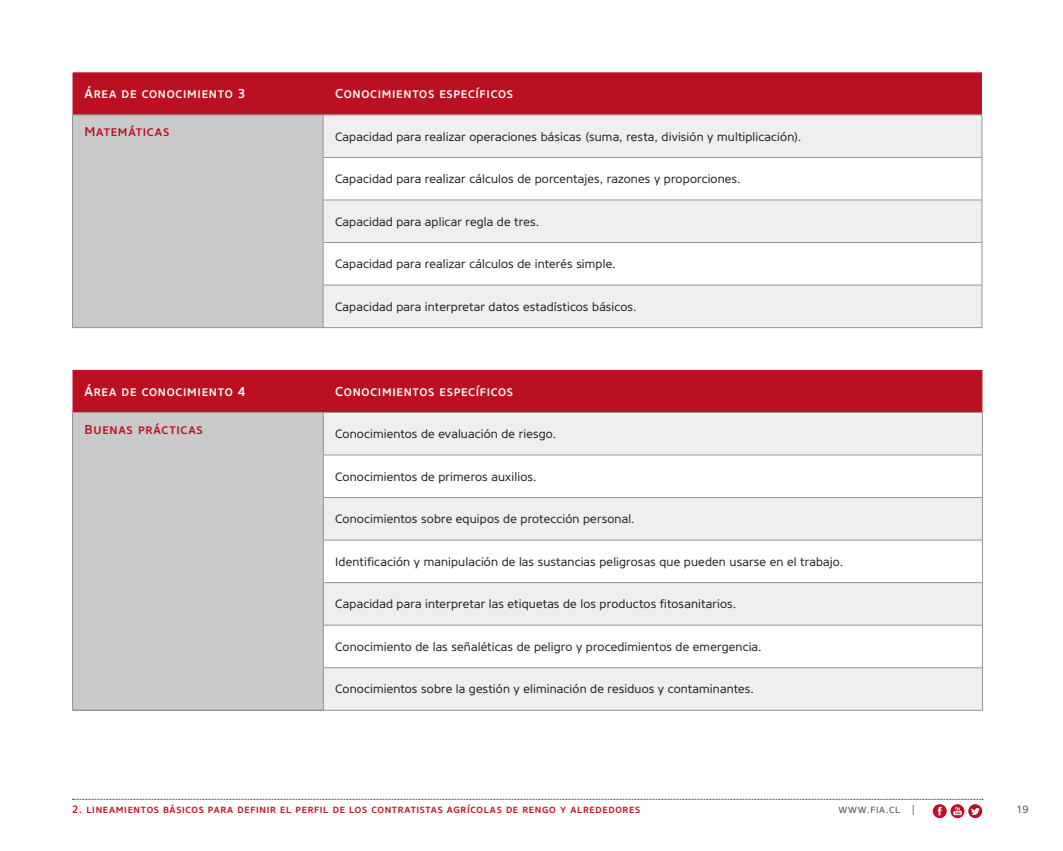
<style>
.page{position:relative;width:1063px;height:851px;background:#fff}
.page>*{position:absolute;margin:0;border:0;box-sizing:border-box;transform-origin:0 0}
.t1{font:500 12.9px "Core Sans NRSC55";letter-spacing:.055em;color:#fff}
.t2{font:500 12.9px "Core Sans NRSC55";letter-spacing:.055em;color:#ba1021}
.t3{font:12px "Core Sans NR45";letter-spacing:.01em;color:#231f20}
.t4{font:500 10.5px "Core Sans NRSC55";letter-spacing:.065em;color:#ba1021}
.t5{font:10.5px "Core Sans NRSC45";letter-spacing:.06em;color:#54555a}
</style>
<div class="page">
<svg style="left:73px;top:798px;width:910px;height:20px"></svg>
<div style="left:73px;top:72px;width:909px;height:43px;background:#ba1021"></div>
<div style="left:73px;top:115px;width:250px;height:212px;background:#cbcacb"></div>
<svg style="left:324px;top:116px;width:658px;height:211px;fill:#f1eeef"></svg>
<hr style="left:323px;top:115px;width:659px;height:1px;background:#939598">
<hr style="left:982px;top:115px;width:1px;height:42px;background:#939598">
<hr style="left:982px;top:200px;width:1px;height:42px;background:#939598">
<hr style="left:982px;top:285px;width:1px;height:42px;background:#939598">
<hr style="left:323px;top:327px;width:659px;height:1px;background:#939598">
<hr style="left:323px;top:242px;width:659px;height:1px;background:#939598">
<hr style="left:982px;top:243px;width:1px;height:42px;background:#939598">
<hr style="left:323px;top:285px;width:659px;height:1px;background:#939598">
<hr style="left:323px;top:157px;width:659px;height:1px;background:#939598">
<hr style="left:982px;top:158px;width:1px;height:42px;background:#939598">
<hr style="left:323px;top:200px;width:659px;height:1px;background:#939598">
<hr style="left:72px;top:115px;width:251px;height:1px;background:#939598">
<hr style="left:72px;top:115px;width:1px;height:42px;background:#939598">
<hr style="left:323px;top:115px;width:1px;height:42px;background:#939598">
<hr style="left:72px;top:157px;width:1px;height:43px;background:#939598">
<hr style="left:323px;top:158px;width:1px;height:42px;background:#939598">
<hr style="left:72px;top:200px;width:1px;height:42px;background:#939598">
<hr style="left:323px;top:200px;width:1px;height:42px;background:#939598">
<hr style="left:72px;top:242px;width:1px;height:43px;background:#939598">
<hr style="left:323px;top:243px;width:1px;height:42px;background:#939598">
<hr style="left:72px;top:285px;width:1px;height:42px;background:#939598">
<hr style="left:323px;top:285px;width:1px;height:42px;background:#939598">
<hr style="left:72px;top:327px;width:251px;height:1px;background:#939598">
<div style="left:73px;top:370px;width:909px;height:42px;background:#ba1021"></div>
<div style="left:73px;top:412px;width:250px;height:298px;background:#cbcacb"></div>
<svg style="left:324px;top:413px;width:658px;height:297px;fill:#f1eeef"></svg>
<hr style="left:323px;top:412px;width:660px;height:1px;background:#939598">
<hr style="left:982px;top:412px;width:1px;height:42px;background:#939598">
<hr style="left:982px;top:497px;width:1px;height:42px;background:#939598">
<hr style="left:982px;top:582px;width:1px;height:43px;background:#939598">
<hr style="left:982px;top:667px;width:1px;height:43px;background:#939598">
<hr style="left:323px;top:710px;width:660px;height:1px;background:#939598">
<hr style="left:323px;top:624px;width:660px;height:1px;background:#939598">
<hr style="left:982px;top:625px;width:1px;height:42px;background:#939598">
<hr style="left:323px;top:667px;width:660px;height:1px;background:#939598">
<hr style="left:323px;top:539px;width:660px;height:1px;background:#939598">
<hr style="left:982px;top:540px;width:1px;height:42px;background:#939598">
<hr style="left:323px;top:582px;width:660px;height:1px;background:#939598">
<hr style="left:323px;top:454px;width:660px;height:1px;background:#939598">
<hr style="left:982px;top:455px;width:1px;height:42px;background:#939598">
<hr style="left:323px;top:497px;width:660px;height:1px;background:#939598">
<hr style="left:72px;top:412px;width:251px;height:1px;background:#939598">
<hr style="left:72px;top:412px;width:1px;height:43px;background:#939598">
<hr style="left:323px;top:412px;width:1px;height:42px;background:#939598">
<hr style="left:72px;top:455px;width:1px;height:42px;background:#939598">
<hr style="left:323px;top:455px;width:1px;height:42px;background:#939598">
<hr style="left:72px;top:497px;width:1px;height:43px;background:#939598">
<hr style="left:323px;top:497px;width:1px;height:42px;background:#939598">
<hr style="left:72px;top:540px;width:1px;height:42px;background:#939598">
<hr style="left:323px;top:540px;width:1px;height:42px;background:#939598">
<hr style="left:72px;top:582px;width:1px;height:43px;background:#939598">
<hr style="left:323px;top:582px;width:1px;height:43px;background:#939598">
<hr style="left:72px;top:625px;width:1px;height:42px;background:#939598">
<hr style="left:323px;top:625px;width:1px;height:42px;background:#939598">
<hr style="left:72px;top:667px;width:1px;height:42px;background:#939598">
<hr style="left:323px;top:667px;width:1px;height:43px;background:#939598">
<hr style="left:72px;top:709px;width:251px;height:2px;background:#939598">
<p class="t1" style="left:84px;top:85px;width:163px">Área de conocimiento 3</p>
<p class="t1" style="left:335px;top:85px;width:179px">Conocimientos específicos</p>
<p class="t2" style="left:84px;top:123px;width:86px">Matemáticas</p>
<p class="t3" style="left:335px;top:128px;width:468px">Capacidad para realizar operaciones básicas (suma, resta, división y multiplicación).</p>
<p class="t3" style="left:335px;top:171px;width:407px">Capacidad para realizar cálculos de porcentajes, razones y proporciones.</p>
<p class="t3" style="left:335px;top:213px;width:206px">Capacidad para aplicar regla de tres.</p>
<p class="t3" style="left:335px;top:256px;width:282px">Capacidad para realizar cálculos de interés simple.</p>
<p class="t3" style="left:335px;top:299px;width:303px">Capacidad para interpretar datos estadísticos básicos.</p>
<p class="t1" style="left:84px;top:383px;width:163px">Área de conocimiento 4</p>
<p class="t1" style="left:335px;top:383px;width:179px">Conocimientos específicos</p>
<p class="t2" style="left:84px;top:421px;width:120px">Buenas prácticas</p>
<p class="t3" style="left:335px;top:426px;width:222px">Conocimientos de evaluación de riesgo.</p>
<p class="t3" style="left:335px;top:468px;width:203px">Conocimientos de primeros auxilios.</p>
<p class="t3" style="left:335px;top:511px;width:301px">Conocimientos sobre equipos de protección personal.</p>
<p class="t3" style="left:335px;top:553px;width:509px">Identificación y manipulación de las sustancias peligrosas que pueden usarse en el trabajo.</p>
<p class="t3" style="left:335px;top:596px;width:402px">Capacidad para interpretar las etiquetas de los productos fitosanitarios.</p>
<p class="t3" style="left:335px;top:638px;width:428px">Conocimiento de las señaléticas de peligro y procedimientos de emergencia.</p>
<p class="t3" style="left:335px;top:681px;width:420px">Conocimientos sobre la gestión y eliminación de residuos y contaminantes.</p>
<p class="t4" style="left:72px;top:802px;width:569px">2. lineamientos básicos para definir el perfil de los contratistas agrícolas de rengo y alrededores</p>
<p class="t5" style="left:839px;top:802px;width:78px">WWW.FIA.CL |</p>
<p class="t5" style="left:1016px;top:802px;width:14px">19</p>
</div>
